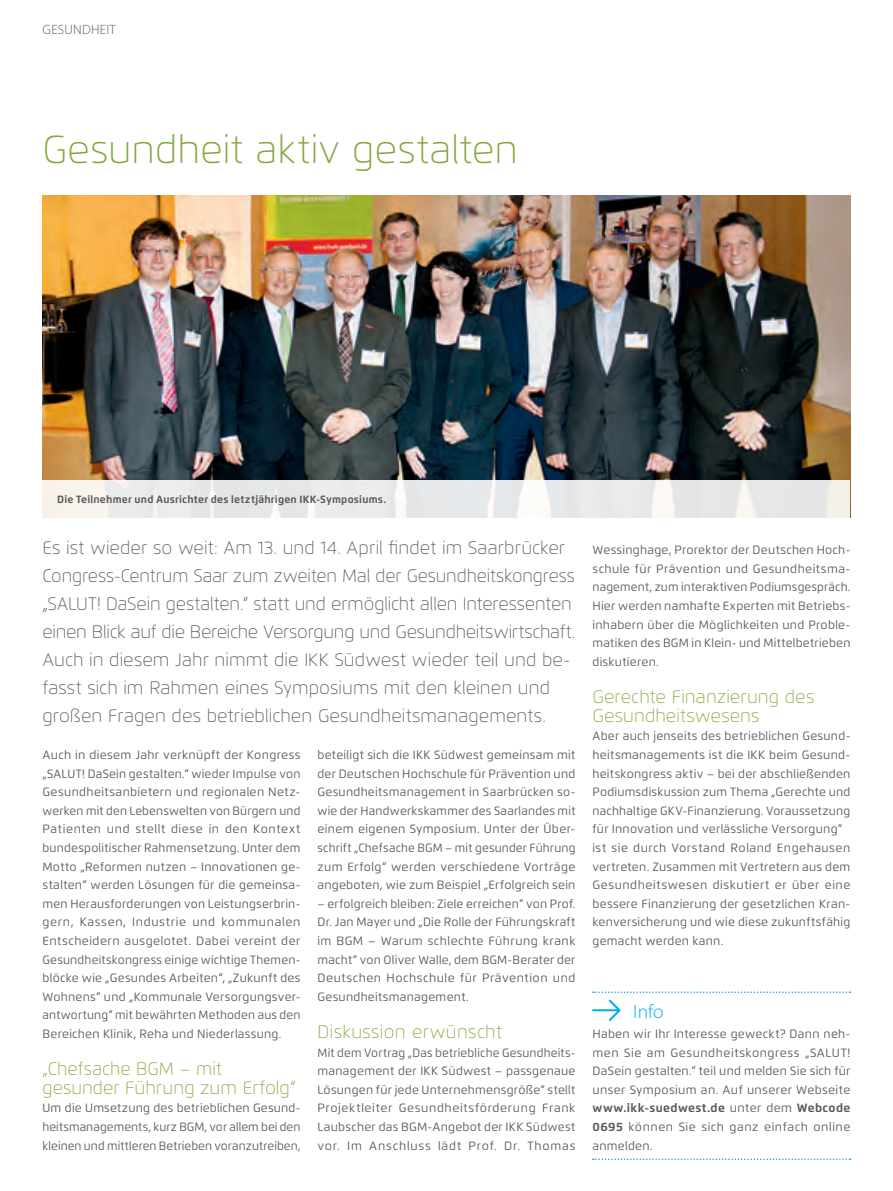
<style>
.page{position:relative;width:893px;height:1191px;background:#fff}
.page>*{position:absolute;margin:0;border:0;box-sizing:border-box;transform-origin:0 0}
.t1{font:100 39px "Flexo";color:#83a73c}
.t2{font:300 19.5px "Myriad Pro";color:#00aeef}
.t3{font:100 18px/27.9px "Flexo";color:#57585a}
.t4{font:100 18px/18.6px "Flexo";letter-spacing:.005em;color:#83a73c}
.t5{font:300 13.5px "Myriad Pro";letter-spacing:.02em;color:#57585a}
.t6{font:12px/18.6px "Flexo";letter-spacing:.02em;color:#57585a;text-align:justify}
.t7{font:700 10.5px "Flexo";letter-spacing:.02em;color:#57585a}
.s1{font-weight:700}
</style>
<div class="page">
<svg style="left:593px;top:1158px;width:257px;height:2px"></svg>
<svg style="left:592px;top:999px;width:29px;height:22px"></svg>
<svg style="left:593px;top:991px;width:257px;height:2px"></svg>
<img style="left:43px;top:196px;width:807px;height:284px">
<svg style="left:43px;top:480px;width:807px;height:37px;background:#eaebea"></svg>
<p class="t5" style="left:43px;top:21px;width:75px">GESUNDHEIT</p>
<h1 class="t1" style="left:43px;top:126px;width:477px">Gesundheit aktiv gestalten</h1>
<p class="t7" style="left:57px;top:492px;width:330px">Die Teilnehmer und Ausrichter des letztjährigen IKK-Symposiums.</p>
<p class="t3" style="left:43px;top:534px;width:534px">Es ist wieder so weit: Am 13. und 14. April findet im Saarbrücker Congress-Centrum Saar zum zweiten Mal der Gesundheitskongress „SALUT! DaSein gestalten.“ statt und ermöglicht allen Interessenten einen Blick auf die Bereiche Versorgung und Gesundheitswirtschaft.<br>Auch in diesem Jahr nimmt die IKK Südwest wieder teil und be&shy;fasst sich im Rahmen eines Symposiums mit den kleinen und großen Fragen des betrieblichen Gesundheitsmanagements.</p>
<p class="t6" style="left:43px;top:745px;width:259px">Auch in diesem Jahr verknüpft der Kongress „SALUT! DaSein gestalten.“ wieder Impulse von Gesundheitsanbietern und regionalen Netz&shy;werken mit den Lebenswelten von Bürgern und Patienten und stellt diese in den Kontext bundespolitischer Rahmensetzung. Unter dem Motto „Reformen nutzen – Innovationen ge&shy;stalten“ werden Lösungen für die gemeinsa&shy;men Herausforderungen von Leistungserbrin&shy;gern, Kassen, Industrie und kommunalen Entscheidern ausgelotet. Dabei vereint der Gesundheitskongress einige wichtige Themen&shy;blöcke wie „Gesundes Arbeiten“, „Zukunft des Wohnens“ und „Kommunale Versorgungsver&shy;antwortung“ mit bewährten Methoden aus den Bereichen Klinik, Reha und Niederlassung.</p>
<h3 class="t4" style="left:43px;top:1059px;width:255px">„Chefsache BGM – mit gesunder Führung zum Erfolg“</h3>
<p class="t6" style="left:43px;top:1099px;width:259px">Um die Umsetzung des betrieblichen Gesund&shy;heitsmanagements, kurz BGM, vor allem bei den kleinen und mittleren Betrieben voranzutreiben,</p>
<p class="t6" style="left:317px;top:745px;width:259px">beteiligt sich die IKK Südwest gemeinsam mit der Deutschen Hochschule für Prävention und Gesundheitsmanagement in Saarbrücken so&shy;wie der Handwerkskammer des Saarlandes mit einem eigenen Symposium. Unter der Über&shy;schrift „Chefsache BGM – mit gesunder Führung zum Erfolg“ werden verschiedene Vorträge angeboten, wie zum Beispiel „Erfolgreich sein</p>
<p class="t6" style="left:317px;top:894px;width:259px">– erfolgreich bleiben: Ziele erreichen“ von Prof.<br>Dr. Jan Mayer und „Die Rolle der Führungskraft im BGM – Warum schlechte Führung krank macht“ von Oliver Walle, dem BGM-Berater der Deutschen Hochschule für Prävention und Gesundheitsmanagement.</p>
<h3 class="t4" style="left:317px;top:1022px;width:186px">Diskussion erwünscht</h3>
<p class="t6" style="left:317px;top:1043px;width:259px">Mit dem Vortrag „Das betriebliche Gesundheits&shy;management der IKK Südwest – passgenaue Lösungen für jede Unternehmensgröße“ stellt Projektleiter Gesundheitsförderung Frank Laubscher das BGM-Angebot der IKK Südwest vor. Im Anschluss lädt Prof. Dr. Thomas</p>
<p class="t6" style="left:592px;top:541px;width:259px;text-align:left">Wessinghage, Prorektor der Deutschen Hoch&shy;schule für Prävention und Gesundheitsma&shy;nagement, zum interaktiven Podiumsgespräch.<br>Hier werden namhafte Experten mit Betriebs&shy;inhabern über die Möglichkeiten und Proble&shy;matiken des BGM in Klein- und Mittelbetrieben diskutieren.</p>
<h3 class="t4" style="left:592px;top:687px;width:223px">Gerechte Finanzierung des<br>Gesundheitswesens</h3>
<p class="t6" style="left:592px;top:727px;width:259px;text-align:left">Aber auch jenseits des betrieblichen Gesund&shy;heitsmanagements ist die IKK beim Gesund&shy;heitskongress aktiv – bei der abschließenden Podiumsdiskussion zum Thema „Gerechte und nachhaltige GKV-Finanzierung. Voraussetzung für Innovation und verlässliche Versorgung“ ist sie durch Vorstand Roland Engehausen vertreten. Zusammen mit Vertretern aus dem Gesundheitswesen diskutiert er über eine bessere Finanzierung der gesetzlichen Kran&shy;kenversicherung und wie diese zukunftsfähig gemacht werden kann.</p>
<h2 class="t2" style="left:633px;top:1000px;width:32px">Info</h2>
<p class="t6" style="left:592px;top:1024px;width:259px">Haben wir Ihr Interesse geweckt? Dann neh&shy;men Sie am Gesundheitskongress „SALUT!<br>DaSein gestalten.“ teil und melden Sie sich für unser Symposium an. Auf unserer Webseite <span class="s1">www.ikk-suedwest.de</span> unter dem <span class="s1">Webcode 0695</span> können Sie sich ganz einfach online anmelden.</p>
</div>
